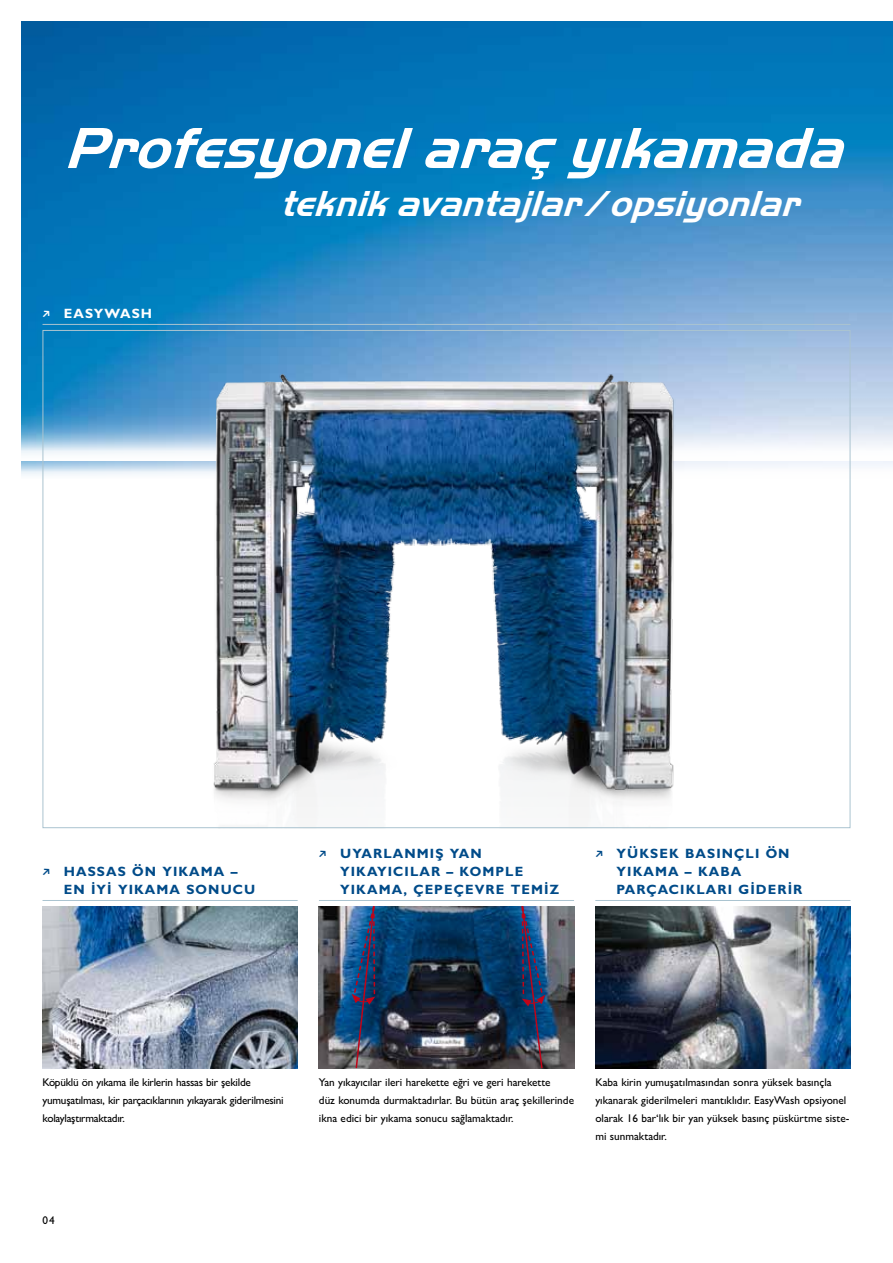
<style>
.page{position:relative;width:893px;height:1263px;background:#fff}
.page>*{position:absolute;margin:0;border:0;box-sizing:border-box;transform-origin:0 0}
.t1{font:60px "Wash Tec Gothic TR";color:#fff}
.t2{font:37.5px "Wash Tec Gothic TR";color:#fff}
.t3{font:700 13.5px/18px "Gill Sans MT Pro";letter-spacing:.08em;color:#004b89}
.t4{font:700 13.5px "Gill Sans MT Pro";letter-spacing:.08em;color:#fff}
.t5{font:500 11.25px/18px "Gill Sans MT Pro";color:#000}
.t6{font:500 11.25px/18px "Gill Sans MT Pro";letter-spacing:-.02em;color:#000}
</style>
<div class="page">
<img style="left:21px;top:21px;width:872px;height:370px">
<svg style="left:21px;top:391px;width:872px;height:31px;background:#84b5db"></svg>
<svg style="left:21px;top:422px;width:872px;height:58px"></svg>
<hr style="left:43px;top:324px;width:807px;height:1px;background:#abc4d0">
<hr style="left:43px;top:900px;width:255px;height:1px;background:#abc4d0">
<hr style="left:319px;top:900px;width:255px;height:1px;background:#abc4d0">
<hr style="left:595px;top:900px;width:255px;height:1px;background:#abc4d0">
<img style="left:202px;top:368px;width:480px;height:439px">
<img style="left:595px;top:906px;width:255px;height:162px">
<img style="left:43px;top:906px;width:255px;height:162px">
<img style="left:319px;top:906px;width:255px;height:162px">
<img style="left:352px;top:906px;width:24px;height:163px">
<img style="left:521px;top:906px;width:24px;height:163px">
<svg style="left:43px;top:311px;width:7px;height:6px"></svg>
<h1 class="t1" style="left:64px;top:113px;width:779px">Profesyonel araç yıkamada</h1>
<h2 class="t2" style="left:280px;top:181px;width:519px">teknik avantajlar/opsiyonlar</h2>
<p class="t4" style="left:64px;top:305px;width:86px">EASYWASH</p>
<p class="t3" style="left:64px;top:862px;width:193px">HASSAS ÖN YIKAMA –<br>EN İYİ YIKAMA SO NUCU</p>
<p class="t3" style="left:340px;top:844px;width:220px">UYARLANMIŞ YAN<br>YIKAYICILAR – KOMPLE<br>YIKAMA, Ç EPEÇ EVRE TEMİZ</p>
<p class="t3" style="left:617px;top:844px;width:187px">YÜKSEK BASINÇLI ÖN<br>YIKAMA – KABA<br>PARÇACIKLARI G İDERİR</p>
<p class="t6" style="left:43px;top:1073px;width:243px">Köpüklü ön yıkama ile kirlerin hassas bir şekilde yumuşatılması, kir parçacıklarının yıkayarak giderilmesini kolaylaştırmaktadır.</p>
<p class="t5" style="left:319px;top:1073px;width:257px">Yan yıkayıcılar ileri harekette eğri ve geri harekette<br>düz konumda durmaktadırlar. Bu bütün araç şekillerinde ikna edici bir yıkama sonucu sağlamaktadır.</p>
<p class="t5" style="left:595px;top:1073px;width:256px">Kaba kirin yumuşatılmasından sonra yüksek basınçla yıkanarak giderilmeleri mantıklıdır. EasyWash opsiyonel olarak 16 bar‘lık bir yan yüksek basınç püskürtme siste&shy;mi sunmaktadır.</p>
<p class="t5" style="left:43px;top:1211px;width:14px">04</p>
</div>
